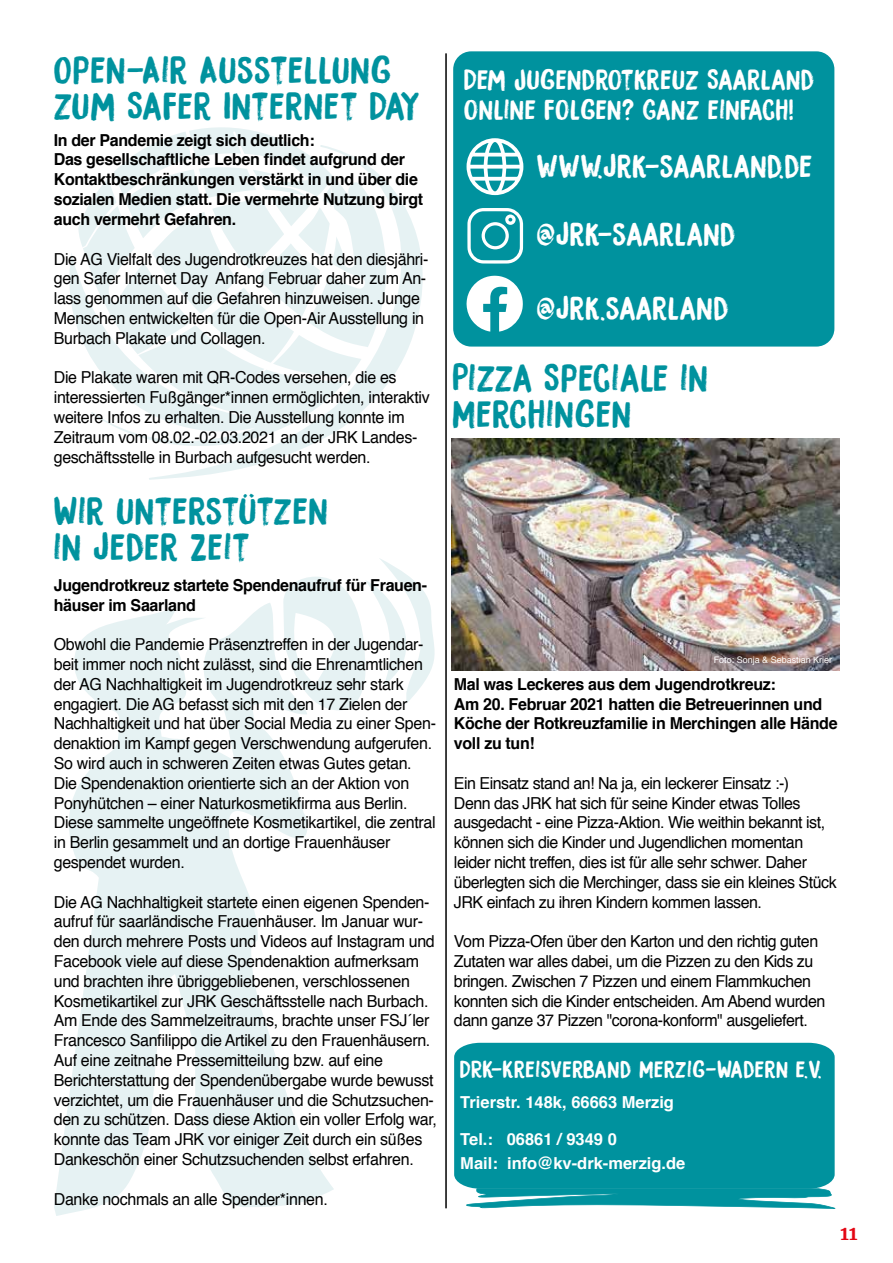
<style>
.page{position:relative;width:893px;height:1263px;background:#fff}
.page>*{position:absolute;margin:0;border:0;box-sizing:border-box;transform-origin:0 0}
.t1{font:34.5px/36px "DK Bocadillo";letter-spacing:.02em;color:#00929e}
.t2{font:28.95px "DK Bocadillo";letter-spacing:.01em;color:#fff}
.t3{font:25.5px/30.6px "DK Bocadillo";letter-spacing:.01em;color:#fff}
.t4{font:21.45px "DK Bocadillo";letter-spacing:.02em;color:#fff}
.t5{font:700 19.2px "Merriweather";color:#e30613}
.t6{font:16.5px/19.8px "Helvetica";letter-spacing:-.02em;color:#000}
.t7{font:700 16.5px/19.8px "Helvetica";letter-spacing:-.02em;color:#000}
.t8{font:700 16.5px/24px "Helvetica";color:#fff}
.t9{font:9px "Helvetica";color:#fff}
</style>
<div class="page">
<svg style="left:54px;top:558px;width:381px;height:658px"></svg>
<svg style="left:69px;top:127px;width:354px;height:353px;fill:#e7f2f3"></svg>
<div style="left:454px;top:1043px;width:381px;height:145px;background:#00929e"></div>
<svg style="left:466px;top:1188px;width:369px;height:21px"></svg>
<hr style="left:445px;top:53px;width:2px;height:1155px;background:#000">
<img style="left:452px;top:438px;width:387px;height:233px">
<div style="left:453px;top:51px;width:381px;height:296px;background:#00929e;border-radius:18px"></div>
<svg style="left:466px;top:138px;width:57px;height:57px"></svg>
<svg style="left:467px;top:208px;width:56px;height:56px"></svg>
<svg style="left:467px;top:276px;width:56px;height:56px"></svg>
<h1 class="t1" style="left:54px;top:52px;width:368px">OPEN-AIR AUSSTELLUNG<br>ZUM SAFER INTERNET DAY</h1>
<p class="t7" style="left:54px;top:130px;width:371px">In der Pandemie zeigt sich deutlich:<br>Das gesellschaftliche Leben findet aufgrund der Kontaktbeschränkungen verstärkt in und über die sozialen Medien statt. Die vermehrte Nutzung birgt auch vermehrt Gefahren.</p>
<p class="t6" style="left:54px;top:249px;width:376px">Die AG Vielfalt des Jugendrotkreuzes hat den diesjähri&shy;gen Safer Internet Day Anfang Februar daher zum An&shy;lass genommen auf die Gefahren hinzuweisen. Junge Menschen entwickelten für die Open-Air Ausstellung in Burbach Plakate und Collagen.</p>
<p class="t6" style="left:54px;top:368px;width:377px">Die Plakate waren mit QR-Codes versehen, die es interessierten Fußgänger*innen ermöglichten, interaktiv weitere Infos zu erhalten. Die Ausstellung konnte im Zeitraum vom 08.02.-02.03.2021 an der JRK Landes&shy;geschäftsstelle in Burbach aufgesucht werden.</p>
<h1 class="t1" style="left:53px;top:493px;width:276px">WIR UNTERSTÜTZEN<br>IN JEDER ZEIT</h1>
<p class="t7" style="left:54px;top:575px;width:375px">Jugendrotkreuz startete Spendenaufruf für Frauen&shy;häuser im Saarland</p>
<p class="t6" style="left:54px;top:635px;width:384px">Obwohl die Pandemie Präsenztreffen in der Jugendar&shy;beit immer noch nicht zulässt, sind die Ehrenamtlichen der AG Nachhaltigkeit im Jugendrotkreuz sehr stark engagiert. Die AG befasst sich mit den 17 Zielen der Nachhaltigkeit und hat über Social Media zu einer Spen&shy;denaktion im Kampf gegen Verschwendung aufgerufen.<br>So wird auch in schweren Zeiten etwas Gutes getan.<br>Die Spendenaktion orientierte sich an der Aktion von Ponyhütchen – einer Naturkosmetikfirma aus Berlin.<br>Diese sammelte ungeöffnete Kosmetikartikel, die zentral in Berlin gesammelt und an dortige Frauenhäuser gespendet wurden.</p>
<p class="t6" style="left:54px;top:892px;width:385px">Die AG Nachhaltigkeit startete einen eigenen Spenden&shy;aufruf für saarländische Frauenhäuser. Im Januar wur&shy;den durch mehrere Posts und Videos auf Instagram und Facebook viele auf diese Spendenaktion aufmerksam und brachten ihre übriggebliebenen, verschlossenen Kosmetikartikel zur JRK Geschäftsstelle nach Burbach.<br>Am Ende des Sammelzeitraums, brachte unser FSJ´ler Francesco Sanfilippo die Artikel zu den Frauenhäusern.<br>Auf eine zeitnahe Pressemitteilung bzw. auf eine Berichterstattung der Spendenübergabe wurde bewusst verzichtet, um die Frauenhäuser und die Schutzsuchen&shy;den zu schützen. Dass diese Aktion ein voller Erfolg war, konnte das Team JRK vor einiger Zeit durch ein süßes Dankeschön einer Schutzsuchenden selbst erfahren.</p>
<p class="t6" style="left:54px;top:1189px;width:276px">Danke nochmals an alle Spender*innen.</p>
<h3 class="t3" style="left:464px;top:64px;width:352px">DEM JUGENDROTKREUZ SAARLAND<br>ONLINE FOLGEN? GANZ EINFACH!</h3>
<h2 class="t2" style="left:537px;top:148px;width:277px">WWW.JRK-SAARLAND.DE</h2>
<h2 class="t2" style="left:537px;top:216px;width:201px">@JRK-SAARLAND</h2>
<h2 class="t2" style="left:537px;top:290px;width:194px">@JRK.SAARLAND</h2>
<h1 class="t1" style="left:452px;top:359px;width:257px">PIZZA SPECIALE IN<br>MERCHINGEN</h1>
<p class="t9" style="left:714px;top:653px;width:120px">Foto: Sonja &amp; Sebastian Krier</p>
<p class="t7" style="left:454px;top:674px;width:385px">Mal was Leckeres aus dem Jugendrotkreuz:<br>Am 20. Februar 2021 hatten die Betreuerinnen und Köche der Rotkreuzfamilie in Merchingen alle Hände voll zu tun!</p>
<p class="t6" style="left:454px;top:774px;width:384px">Ein Einsatz stand an! Na ja, ein leckerer Einsatz :-)<br>Denn das JRK hat sich für seine Kinder etwas Tolles ausgedacht - eine Pizza-Aktion. Wie weithin bekannt ist, können sich die Kinder und Jugendlichen momentan leider nicht treffen, dies ist für alle sehr schwer. Daher überlegten sich die Merchinger, dass sie ein kleines Stück JRK einfach zu ihren Kindern kommen lassen.</p>
<p class="t6" style="left:454px;top:932px;width:373px">Vom Pizza-Ofen über den Karton und den richtig guten Zutaten war alles dabei, um die Pizzen zu den Kids zu bringen. Zwischen 7 Pizzen und einem Flammkuchen konnten sich die Kinder entscheiden. Am Abend wurden dann ganze 37 Pizzen "corona-konform" ausgeliefert.</p>
<h3 class="t4" style="left:460px;top:1056px;width:363px">DRK-KREISVERBAND MERZIG-WADERN E.V.</h3>
<p class="t8" style="left:460px;top:1090px;width:215px">Trierstr. 148k, 66663 Merzig</p>
<p class="t8" style="left:460px;top:1128px;width:227px">Tel.: 06861 / 9349 0<br>Mail: info@kv-drk-merzig.de</p>
<p class="t5" style="left:840px;top:1220px;width:19px">11</p>
</div>
